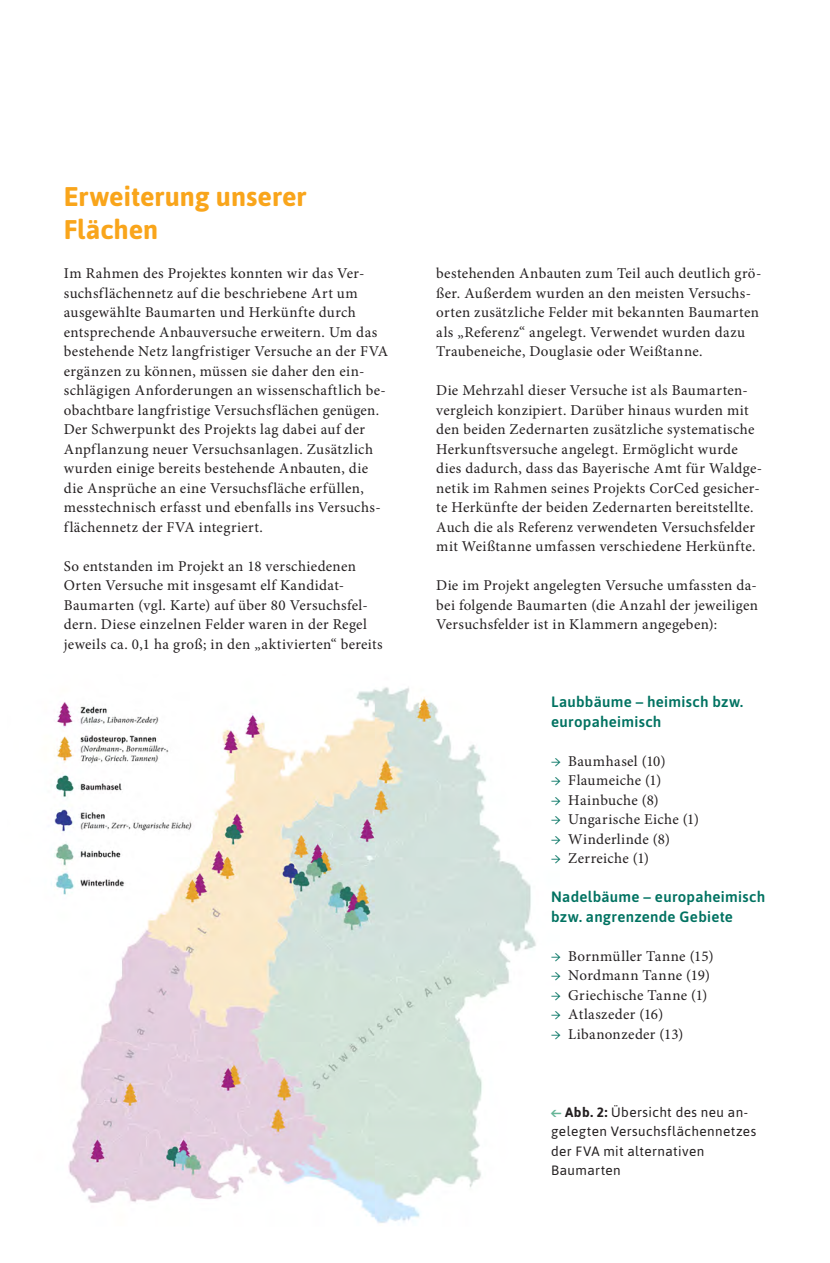
<style>
.page{position:relative;width:830px;height:1263px;background:#fff}
.page>*{position:absolute;margin:0;border:0;box-sizing:border-box;transform-origin:0 0}
.t1{font:700 27px/33px "Asap";color:#f9a51b}
.t2{font:15px/19.5px "Minion Pro";letter-spacing:.02em;color:#231f20}
.t3{font:600 15px/19.5px "Asap";letter-spacing:.02em;color:#007261}
.t4{font:13.5px/19.5px "Asap";letter-spacing:.03em;color:#231f20}
.s1{color:#007261}
.s2{font-weight:700;color:#66b597}
.s3{font-weight:700}
</style>
<div class="page">
<img style="left:51px;top:687px;width:485px;height:536px">
<h2 class="t1" style="left:64px;top:179px;width:244px">Erweiterung unserer<br>Flächen</h2>
<p class="t2" style="left:64px;top:264px;width:326px">Im Rahmen des Projektes konnten wir das Ver&shy;suchsflächennetz auf die beschriebene Art um ausgewählte Baumarten und Herkünfte durch entsprechende Anbauversuche erweitern. Um das bestehende Netz langfristiger Versuche an der FVA ergänzen zu können, müssen sie daher den ein&shy;schlägigen Anforderungen an wissenschaftlich be&shy;obachtbare langfristige Versuchsflächen genügen.<br>Der Schwerpunkt des Projekts lag dabei auf der Anpflanzung neuer Versuchsanlagen. Zusätzlich wurden einige bereits bestehende Anbauten, die die Ansprüche an eine Versuchsfläche erfüllen, messtechnisch erfasst und ebenfalls ins Versuchs&shy;flächennetz der FVA integriert.</p>
<p class="t2" style="left:64px;top:556px;width:320px">So entstanden im Projekt an 18 verschiedenen Orten Versuche mit insgesamt elf Kandidat-Baumarten (vgl. Karte) auf über 80 Versuchsfel&shy;dern. Diese einzelnen Felder waren in der Regel jeweils ca. 0,1 ha groß; in den „aktivierten“ bereits</p>
<p class="t2" style="left:436px;top:264px;width:326px">bestehenden Anbauten zum Teil auch deutlich grö&shy;ßer. Außerdem wurden an den meisten Versuchs&shy;orten zusätzliche Felder mit bekannten Baumarten als „Referenz“ angelegt. Verwendet wurden dazu Traubeneiche, Douglasie oder Weißtanne.</p>
<p class="t2" style="left:436px;top:381px;width:327px">Die Mehrzahl dieser Versuche ist als Baumarten&shy;vergleich konzipiert. Darüber hinaus wurden mit den beiden Zedernarten zusätzliche systematische Herkunftsversuche angelegt. Ermöglicht wurde dies dadurch, dass das Bayerische Amt für Waldge&shy;netik im Rahmen seines Projekts CorCed gesicher&shy;te Herkünfte der beiden Zedernarten bereitstellte.<br>Auch die als Referenz verwendeten Versuchsfelder mit Weißtanne umfassen verschiedene Herkünfte.</p>
<p class="t2" style="left:436px;top:576px;width:323px;text-align:justify">Die im Projekt angelegten Versuche umfassten da&shy;bei folgende Baumarten (die Anzahl der jeweiligen Versuchsfelder ist in Klammern angegeben):</p>
<p class="t3" style="left:551px;top:692px;width:193px">Laubbäume – heimisch bzw. europaheimisch</p>
<p class="t2" style="left:551px;top:751px;width:116px"><span class="s1">→</span> Baumhasel (10)</p>
<p class="t2" style="left:551px;top:771px;width:111px"><span class="s1">→</span> Flaumeiche (1)</p>
<p class="t2" style="left:551px;top:790px;width:109px"><span class="s1">→</span> Hainbuche (8)</p>
<p class="t2" style="left:551px;top:810px;width:149px"><span class="s1">→</span> Ungarische Eiche (1)</p>
<p class="t2" style="left:551px;top:829px;width:120px"><span class="s1">→</span> Winderlinde (8)</p>
<p class="t2" style="left:551px;top:849px;width:99px"><span class="s1">→</span> Zerreiche (1)</p>
<p class="t3" style="left:551px;top:887px;width:215px">Nadelbäume – europaheimisch bzw. angrenzende Gebiete</p>
<p class="t2" style="left:551px;top:946px;width:164px"><span class="s1">→</span> Bornmüller Tanne (15)</p>
<p class="t2" style="left:551px;top:966px;width:160px"><span class="s1">→</span> Nordmann Tanne (19)</p>
<p class="t2" style="left:551px;top:985px;width:157px"><span class="s1">→</span> Griechische Tanne (1)</p>
<p class="t2" style="left:551px;top:1005px;width:113px"><span class="s1">→</span> Atlaszeder (16)</p>
<p class="t2" style="left:551px;top:1024px;width:133px"><span class="s1">→</span> Libanonzeder (13)</p>
<p class="t4" style="left:551px;top:1102px;width:206px"><span class="s2">←</span> <span class="s3">Abb. 2:</span> Übersicht des neu an&shy;gelegten Versuchsflächennetzes der FVA mit alternativen<br>Baumarten</p>
</div>
